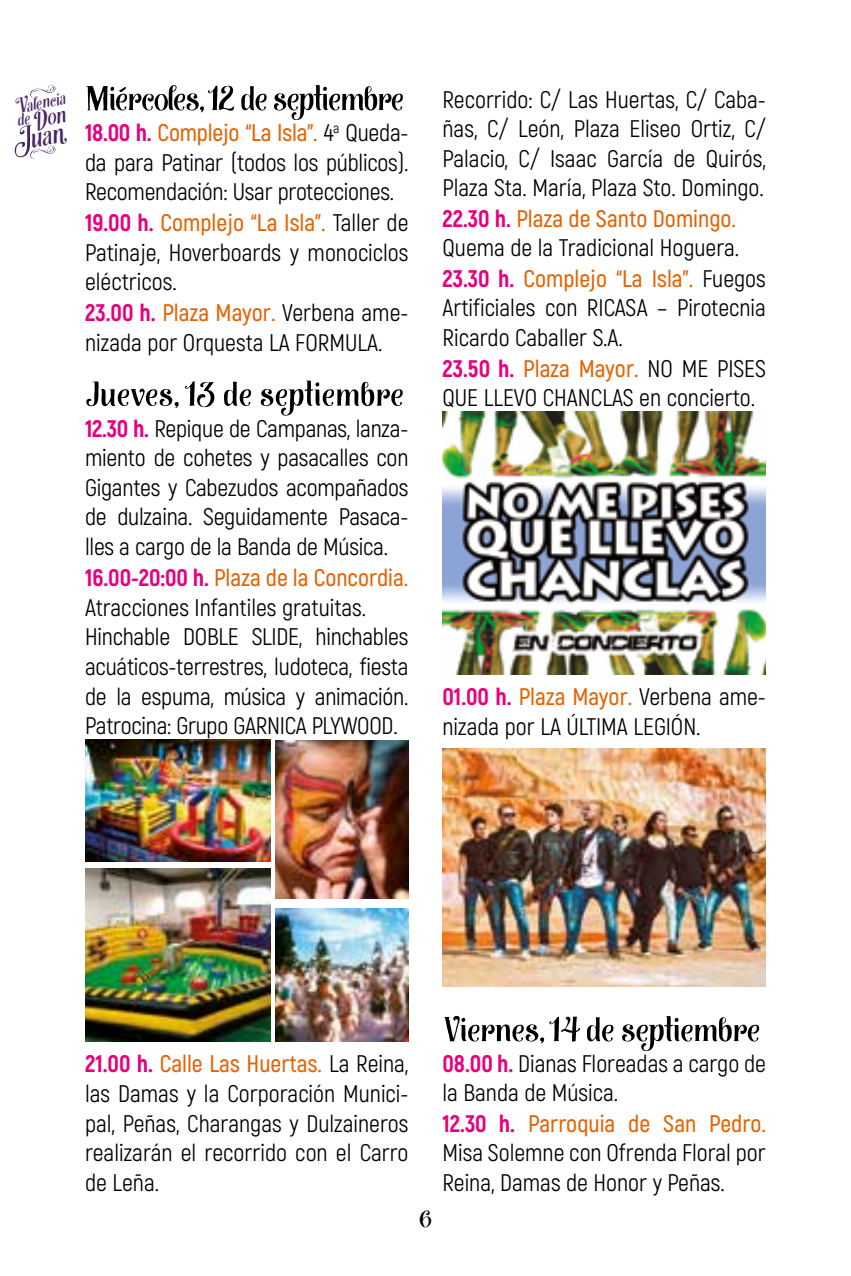
<style>
.page{position:relative;width:851px;height:1276px;background:#fff}
.page>*{position:absolute;margin:0;border:0;box-sizing:border-box;transform-origin:0 0}
.t1{font:45px "Afecta";letter-spacing:-.02em;color:#000;scale:1.17 1}
.t2{font:45px "Afecta";letter-spacing:-.02em;color:#000;scale:1.2 1}
.t3{font:45px "Afecta";color:#000;scale:1.2 1}
.t4{font:italic 36.3px "Afecta";color:#492564;scale:1.05 1}
.t5{font:italic 30.6px "Afecta";color:#492564;scale:1.05 1}
.t6{font:30px "Afecta";color:#000;scale:1.2 1}
.t7{font:24px/29.7px "Akrobat";color:#000}
.t8{font:italic 23.1px "Afecta";color:#492564;scale:1.05 1}
.s1{font-size:26.7px}
.s2{font-size:41.1px}
.s3{font-weight:800;color:#e6007d}
.s4{font-weight:600;color:#e26406}
</style>
<div class="page">
<svg style="left:30px;top:146px;width:25px;height:13px"></svg>
<svg style="left:30px;top:85px;width:25px;height:13px"></svg>
<img style="left:85px;top:868px;width:185px;height:173px">
<img style="left:275px;top:908px;width:133px;height:133px">
<img style="left:275px;top:740px;width:133px;height:159px">
<img style="left:85px;top:740px;width:185px;height:121px">
<img style="left:442px;top:411px;width:323px;height:263px">
<img style="left:442px;top:749px;width:323px;height:237px">
<p class="t8" style="left:16px;top:98px;width:47px;rotate:-12deg"><span class="s1">V</span>alencia</p>
<p class="t5" style="left:15px;top:111px;width:48px;rotate:-12deg"><sup>de</sup> Don</p>
<h2 class="t4" style="left:15px;top:127px;width:45px;rotate:-12deg"><span class="s2">J</span>uan</h2>
<h1 class="t1" style="left:85px;top:80px;width:274px">Miércoles, 12 de septiembre</h1>
<p class="t7" style="left:85px;top:118px;width:325px"><span class="s3">18.00 h.</span> <span class="s4">Complejo “La Isla”.</span> 4<sup>a</sup> Queda&shy;da para Patinar (todos los públicos).<br>Recomendación: Usar protecciones.<br><span class="s3">19.00 h.</span> <span class="s4">Complejo “La Isla”.</span> Taller de Patinaje, Hoverboards y monociclos eléctricos.<br><span class="s3">23.00 h.</span> <span class="s4">Plaza Mayor.</span> Verbena ame&shy;nizada por Orquesta LA FORMULA.</p>
<h1 class="t3" style="left:85px;top:375px;width:267px">Jueves, 13 de septiembre</h1>
<p class="t7" style="left:85px;top:413px;width:325px"><span class="s3">12.30 h.</span> Repique de Campanas, lanza&shy;miento de cohetes y pasacalles con Gigantes y Cabezudos acompañados de dulzaina. Seguidamente Pasaca&shy;lles a cargo de la Banda de Música.<br><span class="s3">16.00-20:00 h.</span> <span class="s4">Plaza de la Concordia.<br></span>Atracciones Infantiles gratuitas.<br>Hinchable DOBLE SLIDE, hinchables acuáticos-terrestres, ludoteca, fiesta de la espuma, música y animación.<br>Patrocina: Grupo GARNICA PLYWOOD.</p>
<p class="t7" style="left:442px;top:84px;width:325px">Recorrido: C/ Las Huertas, C/ Caba&shy;ñas, C/ León, Plaza Eliseo Ortiz, C/ Palacio, C/ Isaac García de Quirós, Plaza Sta. María, Plaza Sto. Domingo.<br><span class="s3">22.30 h.</span> <span class="s4">Plaza de Santo Domingo.<br></span>Quema de la Tradicional Hoguera.<br><span class="s3">23.30 h.</span> <span class="s4">Complejo “La Isla”.</span> Fuegos Artificiales con RICASA – Pirotecnia Ricardo Caballer S.A.<br><span class="s3">23.50 h.</span> <span class="s4">Plaza Mayor.</span> NO ME PISES QUE LLEVO CHANCLAS en concierto.</p>
<p class="t7" style="left:442px;top:682px;width:325px"><span class="s3">01.00 h.</span> <span class="s4">Plaza Mayor.</span> Verbena ame&shy;nizada por LA ÚLTIMA LEGIÓN.</p>
<p class="t7" style="left:85px;top:1049px;width:325px;text-align:justify"><span class="s3">21.00 h.</span> <span class="s4">Calle Las Huertas.</span> La Reina, las Damas y la Corporación Munici&shy;pal, Peñas, Charangas y Dulzaineros realizarán el recorrido con el Carro de Leña.</p>
<p class="t6" style="left:419px;top:1207px;width:12px">6</p>
<h1 class="t2" style="left:442px;top:1011px;width:266px">Viernes, 14 de septiembre</h1>
<p class="t7" style="left:442px;top:1048px;width:325px"><span class="s3">08.00 h.</span> Dianas Floreadas a cargo de la Banda de Música.<br><span class="s3">12.30 h.</span> <span class="s4">Parroquia de San Pedro.<br></span>Misa Solemne con Ofrenda Floral por<br>Reina, Damas de Honor y Peñas.</p>
</div>
